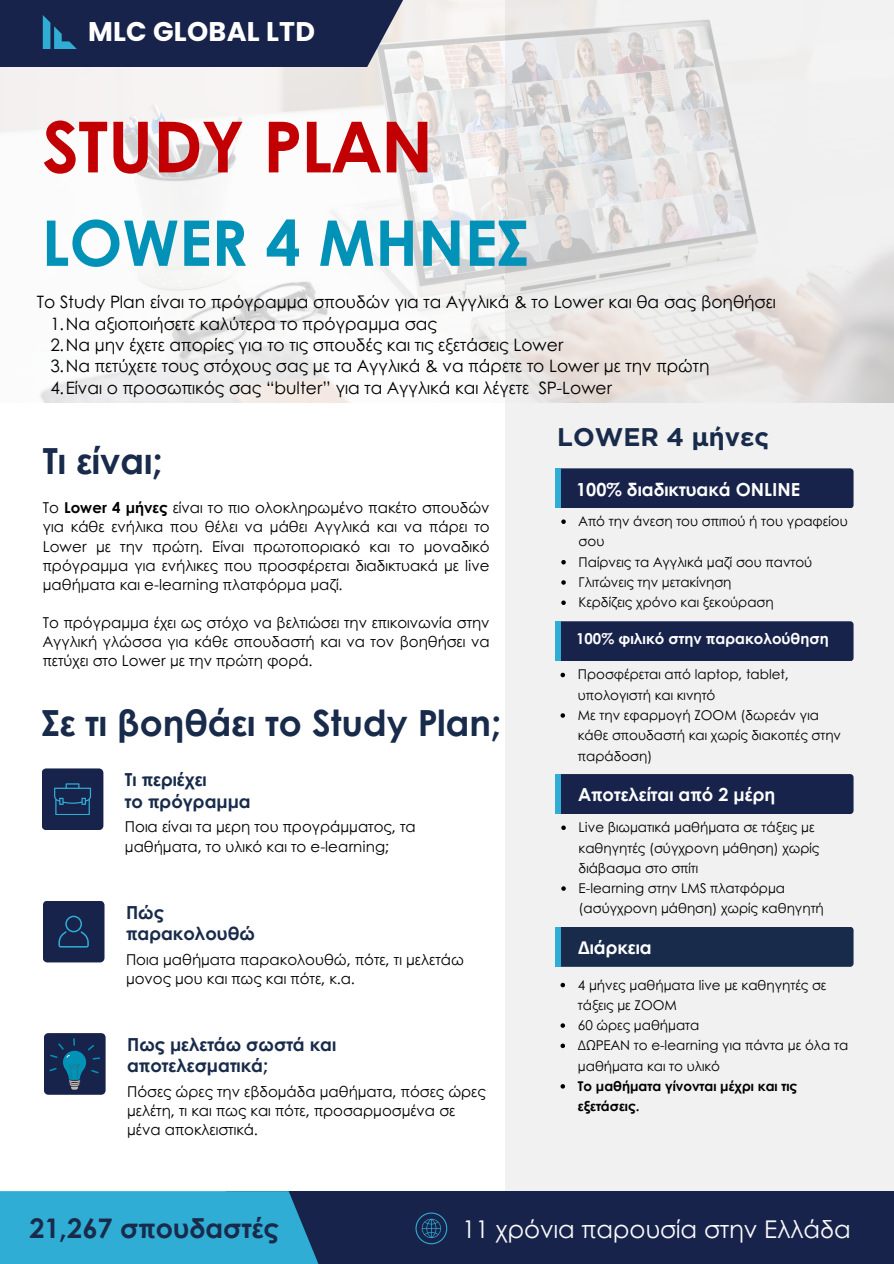
<style>
.page{position:relative;width:894px;height:1264px;background:#fff}
.page>*{position:absolute;margin:0;border:0;box-sizing:border-box;transform-origin:0 0}
.t1{font:700 70.5px "Century Gothic";color:#c20004}
.t2{font:700 63px "Century Gothic";color:#0292b7}
.t3{font:700 36px "Century Gothic";color:#182b4b}
.t4{font:700 27px "Century Gothic";color:#182b4b}
.t5{font:700 27px "Poppins";letter-spacing:.01em;color:#fff}
.t6{font:700 25.5px "Gotham";color:#182b4b}
.t7{font:24.45px "Century Gothic";color:#fafafa}
.t8{font:700 18px/21.3px "Century Gothic";color:#182b4b}
.t9{font:700 18px "Century Gothic";color:#fff}
.t10{font:17.1px "Century Gothic";color:#000}
.t11{font:15px/19px "Century Gothic";color:#000}
.t12{font:700 15px "Century Gothic";color:#fff}
.t13{font:13.5px/20.2px "Century Gothic";color:#000}
.t14{font:700 13.5px/20.2px "Century Gothic";color:#000}
.s1{font-weight:700}
</style>
<div class="page">
<div style="left:505px;top:0;width:388px;height:1263px;background:#f1f1f1"></div>
<div style="left:226px;top:1191px;width:667px;height:72px;background:#18234b"></div>
<svg style="left:0;top:1191px;width:448px;height:72px;fill:#30add4"></svg>
<svg style="left:415px;top:1212px;width:32px;height:31px"></svg>
<div style="left:555px;top:926px;width:298px;height:40px;background:#182b4b;border-radius:3px"></div>
<div style="left:555px;top:926px;width:6px;height:40px;background:#30add4"></div>
<div style="left:555px;top:774px;width:298px;height:40px;background:#18234b;border-radius:3px"></div>
<div style="left:555px;top:774px;width:6px;height:40px;background:#30add4"></div>
<div style="left:555px;top:621px;width:298px;height:40px;background:#18234b;border-radius:3px"></div>
<div style="left:555px;top:621px;width:6px;height:40px;background:#30add4"></div>
<div style="left:555px;top:468px;width:298px;height:40px;background:#18234b;border-radius:3px"></div>
<div style="left:555px;top:468px;width:6px;height:40px;background:#30add4"></div>
<svg style="left:43px;top:901px;width:61px;height:61px;background:#192951"></svg>
<svg style="left:42px;top:768px;width:61px;height:62px;background:#1b2e55"></svg>
<img style="left:0;top:0;width:893px;height:403px">
<div style="left:0;top:0;width:446px;height:67px;background:#18234b"></div>
<svg style="left:43px;top:15px;width:34px;height:34px"></svg>
<svg style="left:44px;top:1033px;width:62px;height:61px;background:#1a385e"></svg>
<svg style="left:560px;top:982px;width:5px;height:5px"></svg>
<svg style="left:560px;top:1023px;width:5px;height:4px"></svg>
<svg style="left:560px;top:1043px;width:5px;height:5px"></svg>
<svg style="left:560px;top:1084px;width:5px;height:4px"></svg>
<svg style="left:561px;top:825px;width:4px;height:5px"></svg>
<svg style="left:561px;top:886px;width:4px;height:4px"></svg>
<svg style="left:561px;top:519px;width:4px;height:5px"></svg>
<svg style="left:561px;top:560px;width:4px;height:4px"></svg>
<svg style="left:561px;top:580px;width:4px;height:4px"></svg>
<svg style="left:561px;top:600px;width:4px;height:5px"></svg>
<svg style="left:560px;top:672px;width:5px;height:5px"></svg>
<svg style="left:560px;top:713px;width:5px;height:4px"></svg>
<p class="t5" style="left:88px;top:13px;width:228px">MLC GLOBAL LTD</p>
<h1 class="t1" style="left:42px;top:93px;width:393px">STUDY PLAN</h1>
<h2 class="t2" style="left:42px;top:195px;width:488px">LOWER 4 ΜΗΝΕΣ</h2>
<p class="t10" style="left:37px;top:289px;width:740px">Το Study Plan είναι το πρόγραμμα σπουδών για τα Αγγλικά &amp; το Lower και θα σας βοηθήσει</p>
<h2 class="t10" style="left:50px;top:310px;width:388px">1.Να αξιοποιήσετε καλύτερα το πρόγραμμα σας</h2>
<p class="t10" style="left:50px;top:332px;width:514px">2.Να μην έχετε απορίες για το τις σπουδές και τις εξετάσεις Lower</p>
<h6 class="t10" style="left:50px;top:353px;width:660px">3.Να πετύχετε τους στόχους σας με τα Αγγλικά &amp; να πάρετε το Lower με την πρώτη</h6>
<p class="t10" style="left:50px;top:374px;width:563px">4.Είναι ο προσωπικός σας “bulter” για τα Αγγλικά και λέγετε SP-Lower</p>
<p class="t3" style="left:43px;top:434px;width:121px">Τι είναι;</p>
<p class="t11" style="left:43px;top:497px;width:448px;text-align:justify">Το <span class="s1">Lower 4 μήνες</span> είναι το πιο ολοκληρωμένο πακέτο σπουδών για κάθε ενήλικα που θέλει να μάθει Αγγλικά και να πάρει το Lower με την πρώτη. Είναι πρωτοποριακό και το μοναδικό πρόγραμμα για ενήλικες που προσφέρεται διαδικτυακά με live μαθήματα και e-learning πλατφόρμα μαζί.</p>
<h2 class="t11" style="left:43px;top:612px;width:448px;text-align:justify">Το πρόγραμμα έχει ως στόχο να βελτιώσει την επικοινωνία στην Αγγλική γλώσσα για κάθε σπουδαστή και να τον βοηθήσει να πετύχει στο Lower με την πρώτη φορά.</h2>
<p class="t3" style="left:42px;top:695px;width:461px">Σε τι βοηθάει το Study Plan;</p>
<p class="t8" style="left:125px;top:768px;width:127px">Τι περιέχει<br>το πρόγραμμα</p>
<p class="t11" style="left:125px;top:816px;width:292px">Ποια είναι τα μερη του προγράμματος, τα μαθήματα, το υλικό και το e-learning;</p>
<h6 class="t8" style="left:126px;top:900px;width:130px">Πώς παρακολουθώ</h6>
<p class="t11" style="left:126px;top:949px;width:339px">Ποια μαθήματα παρακολουθώ, πότε, τι μελετάω μονος μου και πως και πότε, κ.α.</p>
<p class="t8" style="left:127px;top:1033px;width:211px">Πως μελετάω σωστά και αποτελεσματικά;</p>
<h6 class="t11" style="left:127px;top:1081px;width:360px">Πόσες ώρες την εβδομάδα μαθήματα, πόσες ώρες μελέτη, τι και πως και πότε, προσαρμοσμένα σε μένα αποκλειστικά.</h6>
<p class="t6" style="left:557px;top:421px;width:213px">LOWER 4 μήνες</p>
<p class="t9" style="left:576px;top:475px;width:225px">100% διαδικτυακά ONLINE</p>
<p class="t13" style="left:578px;top:510px;width:270px">Από την άνεση του σπιτιού ή του γραφείου σου</p>
<p class="t13" style="left:578px;top:551px;width:235px">Παίρνεις τα Αγγλικά μαζί σου παντού</p>
<p class="t13" style="left:578px;top:571px;width:154px">Γλιτώνεις την μετακίνηση</p>
<p class="t13" style="left:578px;top:591px;width:196px">Κερδίζεις χρόνο και ξεκούραση</p>
<p class="t12" style="left:576px;top:627px;width:254px">100% φιλικό στην παρακολούθηση</p>
<h6 class="t13" style="left:577px;top:664px;width:212px">Προσφέρεται από laptop, tablet, υπολογιστή και κινητό</h6>
<p class="t13" style="left:577px;top:704px;width:264px">Με την εφαρμογή ΖΟΟΜ (δωρεάν για κάθε σπουδαστή και χωρίς διακοπές στην παράδοση)</p>
<h6 class="t9" style="left:578px;top:781px;width:198px">Αποτελείται από 2 μέρη</h6>
<p class="t13" style="left:578px;top:816px;width:242px">Live βιωματικά μαθήματα σε τάξεις με καθηγητές (σύγχρονη μάθηση) χωρίς διάβασμα στο σπίτι</p>
<h4 class="t13" style="left:578px;top:877px;width:246px">E-learning στην LMS πλατφόρμα (ασύγχρονη μάθηση) χωρίς καθηγητή</h4>
<p class="t9" style="left:578px;top:933px;width:75px">Διάρκεια</p>
<h3 class="t13" style="left:577px;top:973px;width:250px">4 μήνες μαθήματα live με καθηγητές σε τάξεις με ΖΟΟΜ</h3>
<p class="t13" style="left:577px;top:1014px;width:123px">60 ώρες μαθήματα</p>
<p class="t13" style="left:577px;top:1034px;width:272px">ΔΩΡΕΑΝ το e-learning για πάντα με όλα τα μαθήματα και το υλικό</p>
<p class="t14" style="left:577px;top:1075px;width:221px">Το μαθήματα γίνονται μέχρι και τις εξετάσεις.</p>
<p class="t4" style="left:29px;top:1208px;width:251px">21,267 σπουδαστές</p>
<p class="t7" style="left:462px;top:1210px;width:390px">11 χρόνια παρουσία στην Ελλάδα</p>
</div>
